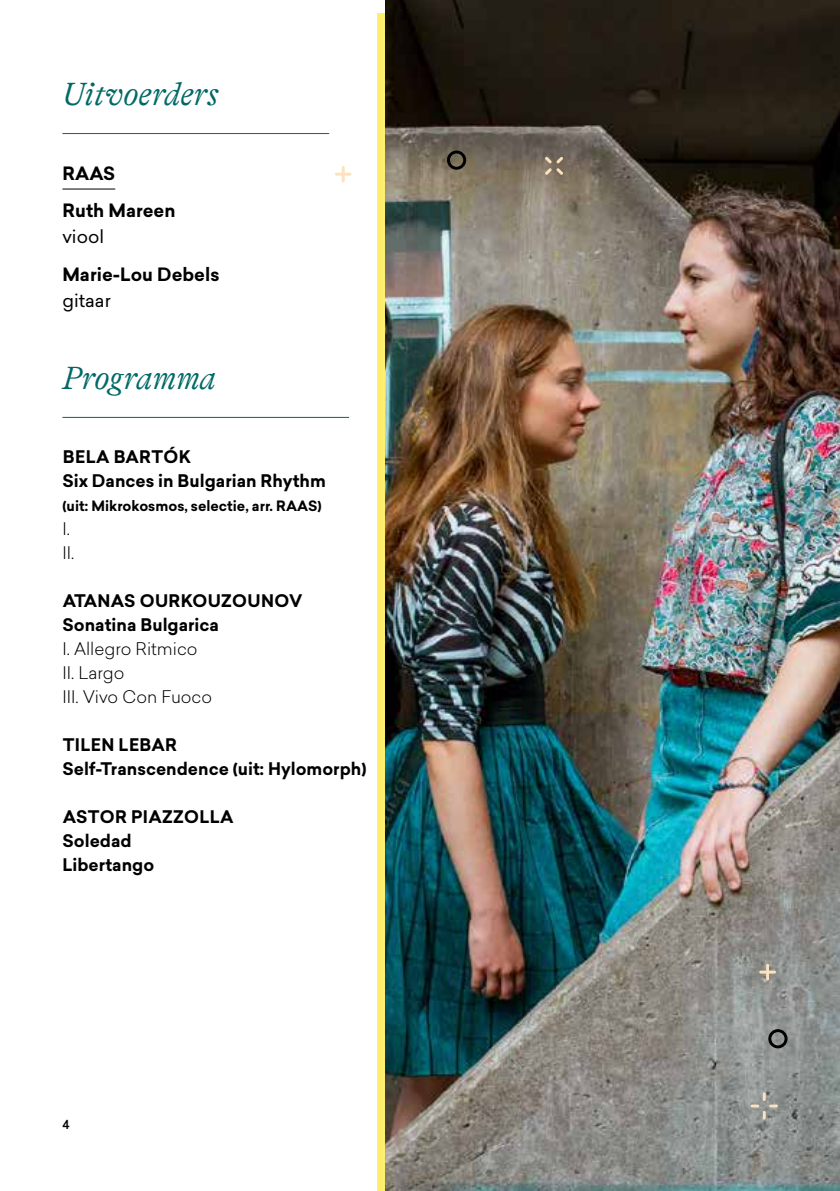
<style>
.page{position:relative;width:840px;height:1191px;background:#fff}
.page>*{position:absolute;margin:0;border:0;box-sizing:border-box;transform-origin:0 0}
.t1{font:italic 300 32px "GT Alpina";color:#016966}
.t2{font:700 18px/37.4px "Sailec";color:#000}
.t3{font:18px "Sailec";color:#000}
.t4{font:700 17px/24px "Sailec";color:#000}
.t5{font:300 17px/24px "Sailec";color:#000}
.t6{font:700 14px "Sailec";color:#000}
.t7{font:500 12px "Sailec";color:#000}
</style>
<div class="page">
<div style="left:376px;top:14px;width:164px;height:1177px;background:#ffed6e"></div>
<hr style="left:62px;top:417px;width:287px;height:1px;background:#016966">
<hr style="left:62px;top:133px;width:267px;height:1px;background:#016966">
<hr style="left:62px;top:188px;width:53px;height:1px;background:#000">
<img style="left:386px;top:0;width:453px;height:1191px">
<svg style="left:767px;top:1029px;width:20px;height:19px"></svg>
<svg style="left:750px;top:1092px;width:27px;height:27px"></svg>
<hr style="left:765px;top:963px;width:3px;height:17px;background:#fce3be">
<hr style="left:758px;top:970px;width:17px;height:3px;background:#fce3be">
<svg style="left:446px;top:150px;width:20px;height:20px"></svg>
<svg style="left:544px;top:157px;width:19px;height:18px"></svg>
<hr style="left:341px;top:166px;width:3px;height:16px;background:#fce3be">
<hr style="left:334px;top:173px;width:17px;height:3px;background:#fce3be">
<h1 class="t1" style="left:62px;top:76px;width:157px">Uitvoerders</h1>
<p class="t2" style="left:62px;top:155px;width:114px">RAAS<br>Ruth Mareen</p>
<p class="t3" style="left:62px;top:224px;width:43px">viool</p>
<p class="t2" style="left:62px;top:256px;width:158px">Marie-Lou Debels</p>
<p class="t3" style="left:62px;top:287px;width:50px">gitaar</p>
<h1 class="t1" style="left:62px;top:360px;width:155px">Programma</h1>
<p class="t4" style="left:62px;top:444px;width:265px">BELA BARTÓK<br>Six Dances in Bulgarian Rhythm</p>
<p class="t6" style="left:62px;top:495px;width:260px">(uit: Mikrokosmos, selectie, arr. RAAS)</p>
<p class="t5" style="left:62px;top:516px;width:13px">I.<br>II.</p>
<p class="t4" style="left:62px;top:588px;width:241px">ATANAS OURKOUZOUNOV<br>Sonatina Bulgarica</p>
<p class="t5" style="left:62px;top:636px;width:151px">I. Allegro Ritmico<br>II. Largo<br>III. Vivo Con Fuoco</p>
<p class="t4" style="left:62px;top:733px;width:305px">TILEN LEBAR<br>Self-Transcendence (uit: Hylomorph)</p>
<p class="t4" style="left:62px;top:805px;width:173px">ASTOR PIAZZOLLA<br>Soledad<br>Libertango</p>
<p class="t7" style="left:62px;top:1115px;width:9px">4</p>
</div>
